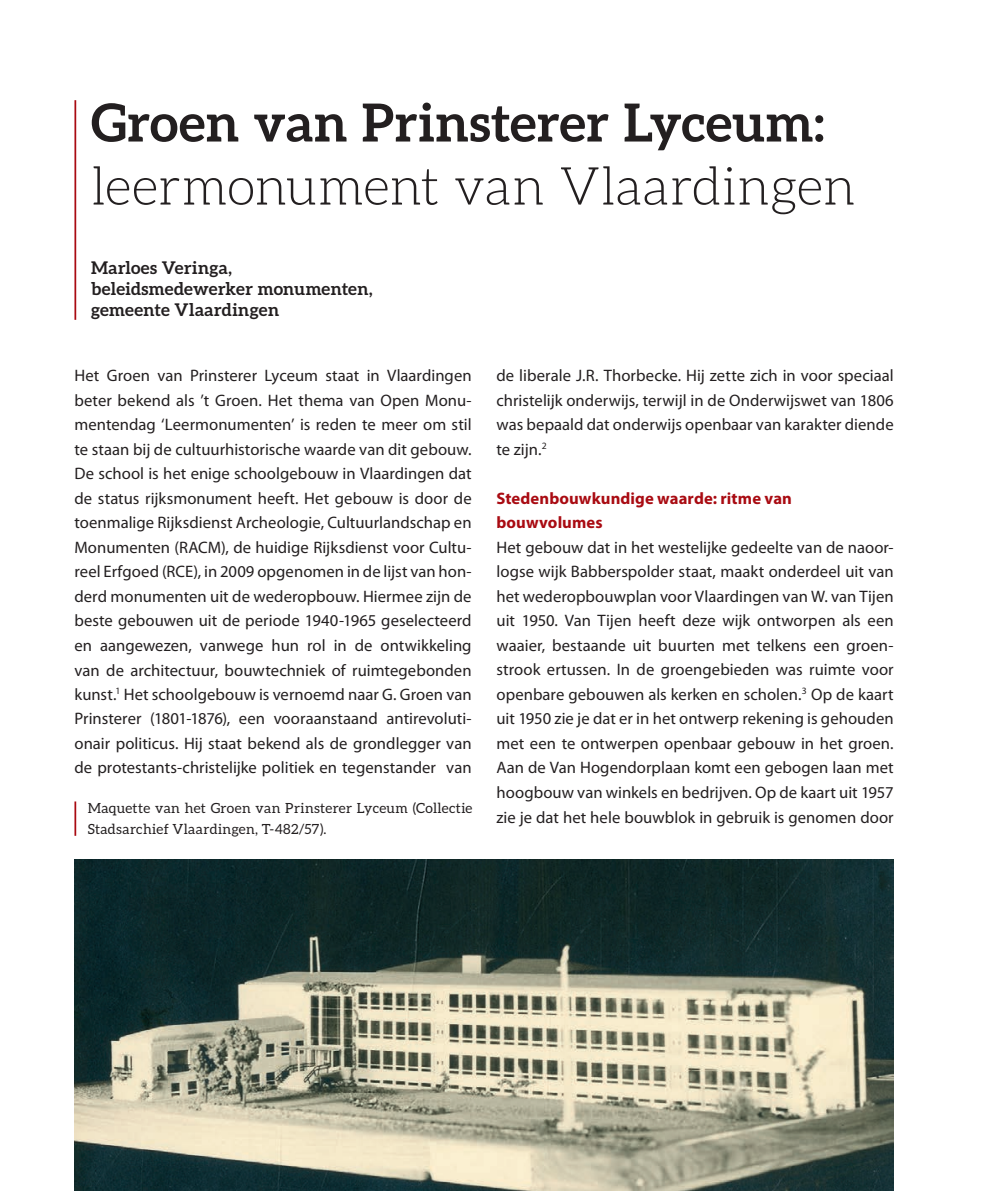
<style>
.page{position:relative;width:993px;height:1191px;background:#fff}
.page>*{position:absolute;margin:0;border:0;box-sizing:border-box;transform-origin:0 0}
.t1{font:300 52.5px "Aleo";letter-spacing:-.005em;color:#231f20}
.t2{font:700 52.5px "Aleo";letter-spacing:.01em;color:#231f20}
.t3{font:700 17.5px/21px "Aleo";letter-spacing:.025em;color:#231f20}
.t4{font:16.62px/24.5px "Myriad Pro";letter-spacing:.005em;color:#231f20;text-align:justify}
.t5{font:700 16.62px/24.5px "Myriad Pro";letter-spacing:.005em;color:#a90b12}
.t6{font:14px/21px "Aleo";letter-spacing:.025em;color:#231f20}
</style>
<div class="page">
<hr style="left:74px;top:100px;width:2px;height:220px;background:#a90b12">
<img style="left:74px;top:859px;width:819px;height:332px">
<hr style="left:74px;top:801px;width:2px;height:35px;background:#a90b12">
<h1 class="t2" style="left:91px;top:92px;width:734px">Groen van Prinsterer Lyceum:</h1>
<h1 class="t1" style="left:91px;top:157px;width:766px">leermonument van Vlaardingen</h1>
<p class="t3" style="left:91px;top:257px;width:283px">Marloes Veringa, beleidsmedewerker monumenten, gemeente Vlaardingen</p>
<p class="t4" style="left:74px;top:363px;width:398px">Het Groen van Prinsterer Lyceum staat in Vlaardingen beter bekend als ’t Groen. Het thema van Open Monu&shy;mentendag ‘Leermonumenten’ is reden te meer om stil te staan bij de cultuurhistorische waarde van dit gebouw.<br>De school is het enige schoolgebouw in Vlaardingen dat de status rijksmonument heeft. Het gebouw is door de toenmalige Rijksdienst Archeologie, Cultuurlandschap en Monumenten (RACM), de huidige Rijksdienst voor Cultu&shy;reel Erfgoed (RCE), in 2009 opgenomen in de lijst van hon&shy;derd monumenten uit de wederopbouw. Hiermee zijn de beste gebouwen uit de periode 1940-1965 geselecteerd en aangewezen, vanwege hun rol in de ontwikkeling van de architectuur, bouwtechniek of ruimtegebonden kunst.<sup>1</sup> Het schoolgebouw is vernoemd naar G. Groen van Prinsterer (1801-1876), een vooraanstaand antirevoluti&shy;onair politicus. Hij staat bekend als de grondlegger van de protestants-christelijke politiek en tegenstander van</p>
<p class="t6" style="left:88px;top:797px;width:386px">Maquette van het Groen van Prinsterer Lyceum (Collectie<br>Stadsarchief Vlaardingen, T-482/57).</p>
<p class="t4" style="left:496px;top:363px;width:398px">de liberale J.R. Thorbecke. Hij zette zich in voor speciaal christelijk onderwijs, terwijl in de Onderwijswet van 1806 was bepaald dat onderwijs openbaar van karakter diende te zijn.<sup>2</sup></p>
<p class="t5" style="left:496px;top:485px;width:297px">Stedenbouwkundige waarde: ritme van bouwvolumes</p>
<p class="t4" style="left:496px;top:535px;width:398px">Het gebouw dat in het westelijke gedeelte van de naoor&shy;logse wijk Babberspolder staat, maakt onderdeel uit van het wederopbouwplan voor Vlaardingen van W. van Tijen uit 1950. Van Tijen heeft deze wijk ontworpen als een waaier, bestaande uit buurten met telkens een groen&shy;strook ertussen. In de groengebieden was ruimte voor openbare gebouwen als kerken en scholen.<sup>3</sup> Op de kaart uit 1950 zie je dat er in het ontwerp rekening is gehouden met een te ontwerpen openbaar gebouw in het groen.<br>Aan de Van Hogendorplaan komt een gebogen laan met hoogbouw van winkels en bedrijven. Op de kaart uit 1957 zie je dat het hele bouwblok in gebruik is genomen door</p>
</div>
